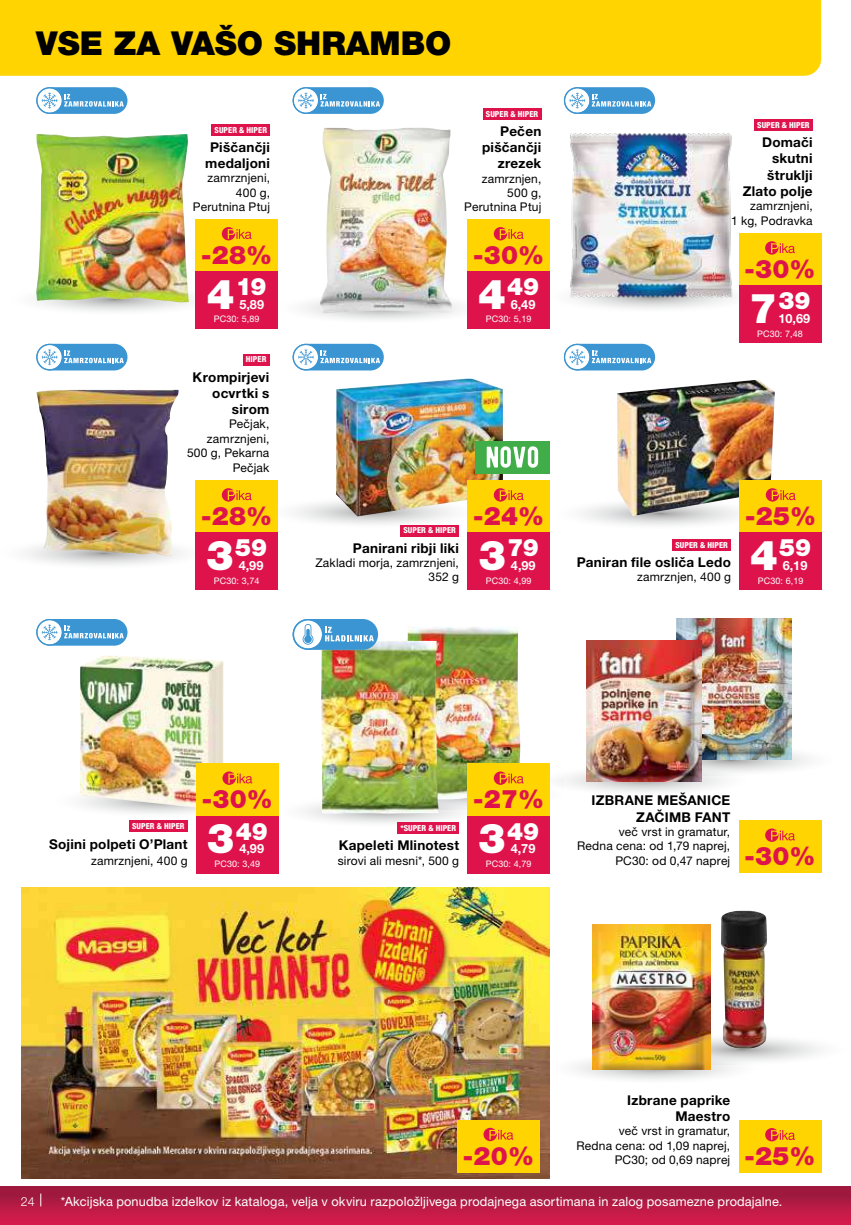
<style>
.page{position:relative;width:851px;height:1225px;background:#fff}
.page>*{position:absolute;margin:0;border:0;box-sizing:border-box;transform-origin:0 0}
.t1{font:900 33px "Helvetica Neue LT Pro";color:#000}
.t2{font:900 25.5px "Helvetica Neue LT Pro";letter-spacing:.01em;color:#df134c}
.t3{font:900 24px "Helvetica Neue LT Pro";letter-spacing:-.005em;color:#fff}
.t4{font:700 13.5px/16.2px "Helvetica Neue LT Pro";letter-spacing:.02em;color:#000;text-align:right}
.t5{font:12.75px "Helvetica Neue LT Pro";letter-spacing:.01em;color:#fff}
.t6{font:700 12.75px "Helvetica Neue LT Pro";color:#fff}
.t7{font:300 12.45px "Helvetica Neue LT Pro";color:#fff}
.t8{font:12px/14.4px "Helvetica Neue LT Pro";letter-spacing:.015em;color:#000;text-align:right}
.t9{font:9px "Helvetica Neue LT Pro";letter-spacing:.01em;color:#fff}
.t10{font:800 condensed 8.25px "Helvetica Neue LT Pro";color:#fff}
.s1{font-size:41.25px}
.s2{font-weight:900;font-size:25.5px;color:#df134c}
</style>
<div class="page">
<svg style="left:26px;top:548px;width:156px;height:17px"></svg>
<svg style="left:296px;top:502px;width:150px;height:22px"></svg>
<svg style="left:549px;top:281px;width:172px;height:31px"></svg>
<svg style="left:305px;top:302px;width:155px;height:18px"></svg>
<svg style="left:41px;top:296px;width:151px;height:15px"></svg>
<svg style="left:549px;top:1033px;width:271px;height:50px"></svg>
<img style="left:318px;top:128px;width:134px;height:185px">
<img style="left:564px;top:133px;width:169px;height:169px">
<img style="left:720px;top:911px;width:47px;height:138px">
<img style="left:676px;top:619px;width:115px;height:125px">
<img style="left:407px;top:627px;width:114px;height:117px">
<img style="left:336px;top:378px;width:167px;height:138px">
<div style="left:0;top:0;width:821px;height:76px;background:#ffd400"></div>
<img style="left:21px;top:887px;width:528px;height:291px">
<img style="left:36px;top:134px;width:153px;height:169px">
<div style="left:211px;top:124px;width:59px;height:12px;background:#df134c"></div>
<div style="left:195px;top:219px;width:83px;height:53px;background:#ffd400"></div>
<svg style="left:222px;top:227px;width:29px;height:13px"></svg>
<div style="left:195px;top:272px;width:83px;height:57px;background:#df134c"></div>
<div style="left:483px;top:108px;width:58px;height:12px;background:#df134c"></div>
<div style="left:467px;top:219px;width:82px;height:53px;background:#ffd400"></div>
<svg style="left:493px;top:227px;width:30px;height:13px"></svg>
<div style="left:467px;top:272px;width:82px;height:57px;background:#df134c"></div>
<div style="left:754px;top:119px;width:58px;height:12px;background:#df134c"></div>
<div style="left:738px;top:233px;width:83px;height:53px;background:#ffd400"></div>
<svg style="left:765px;top:241px;width:29px;height:14px"></svg>
<div style="left:738px;top:286px;width:83px;height:57px;background:#df134c"></div>
<img style="left:35px;top:390px;width:143px;height:166px">
<div style="left:243px;top:353px;width:26px;height:12px;background:#df134c"></div>
<div style="left:195px;top:480px;width:83px;height:53px;background:#ffd400"></div>
<svg style="left:222px;top:488px;width:29px;height:13px"></svg>
<div style="left:195px;top:533px;width:83px;height:57px;background:#df134c"></div>
<div style="left:467px;top:816px;width:82px;height:57px;background:#df134c"></div>
<div style="left:400px;top:524px;width:59px;height:12px;background:#df134c"></div>
<div style="left:467px;top:480px;width:82px;height:53px;background:#ffd400"></div>
<svg style="left:493px;top:488px;width:30px;height:13px"></svg>
<div style="left:467px;top:533px;width:82px;height:57px;background:#df134c"></div>
<div style="left:738px;top:821px;width:83px;height:52px;background:#ffd400"></div>
<svg style="left:278px;top:744px;width:544px;height:98px"></svg>
<div style="left:738px;top:1120px;width:83px;height:52px;background:#ffd400"></div>
<svg style="left:765px;top:1128px;width:29px;height:13px"></svg>
<img style="left:617px;top:380px;width:157px;height:108px">
<img style="left:80px;top:655px;width:143px;height:116px">
<img style="left:320px;top:641px;width:119px;height:173px">
<img style="left:587px;top:641px;width:114px;height:140px">
<img style="left:592px;top:924px;width:118px;height:145px">
<div style="left:672px;top:539px;width:58px;height:12px;background:#df134c"></div>
<div style="left:739px;top:480px;width:82px;height:53px;background:#ffd400"></div>
<img style="left:583px;top:488px;width:212px;height:37px">
<div style="left:739px;top:533px;width:82px;height:57px;background:#df134c"></div>
<div style="left:129px;top:820px;width:59px;height:12px;background:#df134c"></div>
<div style="left:196px;top:764px;width:82px;height:52px;background:#ffd400"></div>
<img style="left:80px;top:771px;width:173px;height:42px">
<div style="left:196px;top:816px;width:82px;height:57px;background:#df134c"></div>
<svg style="left:36px;top:619px;width:88px;height:26px"></svg>
<svg style="left:36px;top:344px;width:88px;height:26px"></svg>
<svg style="left:36px;top:87px;width:88px;height:27px"></svg>
<svg style="left:292px;top:344px;width:92px;height:26px"></svg>
<svg style="left:292px;top:344px;width:88px;height:26px"></svg>
<svg style="left:292px;top:87px;width:92px;height:27px"></svg>
<svg style="left:292px;top:87px;width:88px;height:27px"></svg>
<div style="left:564px;top:344px;width:91px;height:26px;background:#3b95d2;border-radius:13px"></div>
<svg style="left:564px;top:344px;width:87px;height:26px"></svg>
<div style="left:564px;top:87px;width:91px;height:27px;background:#3b95d2;border-radius:13px"></div>
<svg style="left:564px;top:87px;width:87px;height:27px"></svg>
<div style="left:292px;top:619px;width:86px;height:31px;background:#3b95d2;border-radius:15px"></div>
<svg style="left:292px;top:619px;width:82px;height:31px"></svg>
<div style="left:475px;top:441px;width:74px;height:32px;background:#41ad49"></div>
<svg style="left:486px;top:446px;width:52px;height:22px"></svg>
<div style="left:457px;top:1120px;width:82px;height:52px;background:#ffd400"></div>
<svg style="left:483px;top:1127px;width:30px;height:14px"></svg>
<div style="left:0;top:1186px;width:850px;height:39px;background:linear-gradient(to bottom,#93193c,#da1c4d)"></div>
<svg style="left:40px;top:1193px;width:1px;height:13px"></svg>
<h1 class="t1" style="left:36px;top:24px;width:417px">VSE ZA VAŠO SHRAMBO</h1>
<p class="t10" style="left:214px;top:125px;width:54px">SUPER &amp; HIPER</p>
<p class="t4" style="left:205px;top:139px;width:66px;text-align:center">Piščančji medaljoni</p>
<p class="t8" style="left:193px;top:171px;width:79px">zamrznjeni,<br>400 g,<br>Perutnina Ptuj</p>
<h2 class="t2" style="left:201px;top:240px;width:73px">-28%</h2>
<h3 class="t3" style="left:207px;top:272px;width:61px"><span class="s1">4</span>19</h3>
<p class="t9" style="left:214px;top:314px;width:47px">PC30: 5,89</p>
<p class="t6" style="left:239px;top:296px;width:26px">5,89</p>
<p class="t10" style="left:486px;top:109px;width:54px">SUPER &amp; HIPER</p>
<p class="t4" style="left:482px;top:123px;width:61px">Pečen piščančji zrezek</p>
<p class="t8" style="left:464px;top:171px;width:79px">zamrznjen,<br>500 g,<br>Perutnina Ptuj</p>
<h2 class="t2" style="left:473px;top:240px;width:73px">-30%</h2>
<h3 class="t3" style="left:478px;top:272px;width:63px"><span class="s1">4</span>49</h3>
<p class="t9" style="left:486px;top:314px;width:47px">PC30: 5,19</p>
<p class="t6" style="left:510px;top:296px;width:26px">6,49</p>
<p class="t10" style="left:246px;top:354px;width:22px">HIPER</p>
<p class="t4" style="left:192px;top:368px;width:78px">Krompirjevi ocvrtki s sirom</p>
<p class="t8" style="left:187px;top:417px;width:84px">Pečjak, zamrznjeni,<br>500 g, Pekarna<br>Pečjak</p>
<h2 class="t2" style="left:201px;top:501px;width:73px">-28%</h2>
<h3 class="t3" style="left:206px;top:533px;width:63px"><span class="s1">3</span>59</h3>
<p class="t9" style="left:214px;top:575px;width:47px">PC30: 3,74</p>
<p class="t6" style="left:239px;top:557px;width:26px">4,99</p>
<p class="t10" style="left:403px;top:525px;width:54px">SUPER &amp; HIPER</p>
<p class="t4" style="left:353px;top:539px;width:107px">Panirani ribji liki</p>
<p class="t8" style="left:315px;top:555px;width:145px">Zakladi morja, zamrznjeni,<br>352 g</p>
<h2 class="t2" style="left:473px;top:501px;width:73px">-24%</h2>
<h3 class="t3" style="left:478px;top:533px;width:62px"><span class="s1">3</span>79</h3>
<p class="t9" style="left:486px;top:575px;width:47px">PC30: 4,99</p>
<p class="t6" style="left:511px;top:557px;width:26px">4,99</p>
<p class="t10" style="left:757px;top:120px;width:54px">SUPER &amp; HIPER</p>
<p class="t4" style="left:742px;top:134px;width:71px">Domači skutni štruklji<br>Zlato polje</p>
<p class="t8" style="left:731px;top:198px;width:83px">zamrznjeni,<br>1 kg, Podravka</p>
<h2 class="t2" style="left:744px;top:254px;width:73px">-30%</h2>
<h3 class="t3" style="left:749px;top:286px;width:63px"><span class="s1">7</span>39</h3>
<p class="t9" style="left:757px;top:328px;width:47px">PC30: 7,48</p>
<p class="t6" style="left:778px;top:310px;width:33px">10,69</p>
<p class="t10" style="left:675px;top:540px;width:54px">SUPER &amp; HIPER</p>
<p class="t4" style="left:576px;top:554px;width:156px">Paniran file osliča Ledo</p>
<p class="t8" style="left:637px;top:570px;width:95px">zamrznjen, 400 g</p>
<h2 class="t2" style="left:745px;top:501px;width:73px">-25%</h2>
<h3 class="t3" style="left:750px;top:533px;width:63px"><span class="s1">4</span>59</h3>
<p class="t9" style="left:757px;top:575px;width:47px">PC30: 6,19</p>
<p class="t6" style="left:782px;top:557px;width:26px">6,19</p>
<p class="t10" style="left:132px;top:821px;width:54px">SUPER &amp; HIPER</p>
<p class="t4" style="left:49px;top:835px;width:140px">Sojini polpeti O’Plant</p>
<p class="t8" style="left:91px;top:853px;width:98px">zamrznjeni, 400 g</p>
<h2 class="t2" style="left:202px;top:784px;width:73px">-30%</h2>
<h3 class="t3" style="left:207px;top:816px;width:63px"><span class="s1">3</span>49</h3>
<p class="t9" style="left:214px;top:858px;width:47px">PC30: 3,49</p>
<p class="t6" style="left:239px;top:841px;width:26px">4,99</p>
<p class="t10" style="left:400px;top:823px;width:57px">*SUPER &amp; HIPER</p>
<p class="t4" style="left:339px;top:837px;width:122px">Kapeleti Mlinotest</p>
<p class="t8" style="left:338px;top:853px;width:123px">sirovi ali mesni*, 500 g</p>
<h2 class="t2" style="left:473px;top:784px;width:73px">-27%</h2>
<h3 class="t3" style="left:478px;top:816px;width:63px"><span class="s1">3</span>49</h3>
<p class="t9" style="left:486px;top:858px;width:47px">PC30: 4,79</p>
<p class="t6" style="left:510px;top:841px;width:26px">4,79</p>
<p class="t4" style="left:591px;top:792px;width:140px">IZBRANE MEŠANICE<br>ZAČIMB FANT</p>
<p class="t8" style="left:618px;top:824px;width:113px">več vrst in gramatur,</p>
<p class="t8" style="left:577px;top:838px;width:154px">Redna cena: od 1,79 naprej,</p>
<p class="t8" style="left:615px;top:853px;width:202px">PC30: od 0,47 naprej <span class="s2">-30%</span></p>
<h2 class="t2" style="left:462px;top:1140px;width:73px">-20%</h2>
<p class="t4" style="left:627px;top:1091px;width:104px">Izbrane paprike<br>Maestro</p>
<p class="t8" style="left:618px;top:1123px;width:113px">več vrst in gramatur,</p>
<p class="t8" style="left:576px;top:1138px;width:155px">Redna cena: od 1,09 naprej,</p>
<p class="t8" style="left:614px;top:1152px;width:202px">PC30; od 0,69 naprej <span class="s2">-25%</span></p>
<p class="t7" style="left:21px;top:1194px;width:15px">24</p>
<p class="t5" style="left:61px;top:1193px;width:723px">*Akcijska ponudba izdelkov iz kataloga, velja v okviru razpoložljivega prodajnega asortimana in zalog posamezne prodajalne.</p>
</div>
